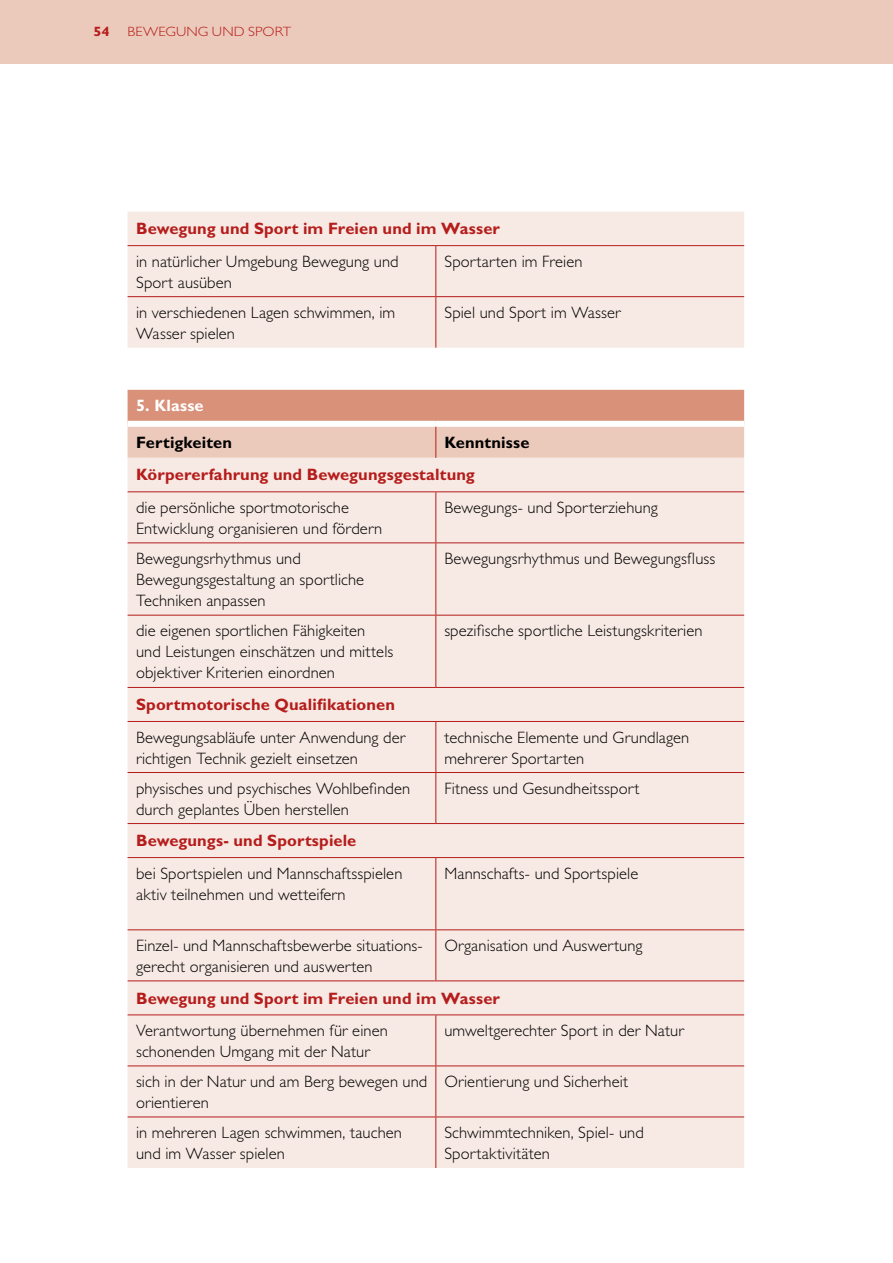
<style>
.page{position:relative;width:893px;height:1263px;background:#fff}
.page>*{position:absolute;margin:0;border:0;box-sizing:border-box;transform-origin:0 0}
.t1{font:300 16.5px/21px "Gill Sans Std";letter-spacing:.01em;color:#000}
.t2{font:700 16.5px "Gill Sans Std";letter-spacing:.005em;color:#b51d1c}
.t3{font:700 16.5px "Gill Sans Std";letter-spacing:.005em;color:#000}
.t4{font:700 16.5px "Gill Sans Std";letter-spacing:.015em;color:#fff}
.t5{font:300 13.5px "Gill Sans Std";letter-spacing:.01em;color:#b51d1c;scale:1.09 1}
.t6{font:700 13.5px "Gill Sans Std";color:#b51d1c;scale:1.09 1}
</style>
<div class="page">
<div style="left:0;top:0;width:893px;height:64px;background:#eccabb"></div>
<div style="left:128px;top:212px;width:616px;height:136px;background:#f7e9e3"></div>
<hr style="left:128px;top:245px;width:308px;height:1px;background:#b51d1c">
<hr style="left:435px;top:246px;width:1px;height:50px;background:#b51d1c">
<hr style="left:436px;top:245px;width:308px;height:1px;background:#b51d1c">
<hr style="left:128px;top:296px;width:308px;height:1px;background:#b51d1c">
<hr style="left:435px;top:297px;width:1px;height:51px;background:#b51d1c">
<hr style="left:436px;top:296px;width:308px;height:1px;background:#b51d1c">
<svg style="left:128px;top:390px;width:616px;height:68px;background:#e2ae9b"></svg>
<div style="left:128px;top:458px;width:616px;height:710px;background:#f7e9e3"></div>
<div style="left:128px;top:421px;width:308px;height:6px;background:#fff"></div>
<div style="left:436px;top:421px;width:308px;height:6px;background:#fff"></div>
<hr style="left:435px;top:427px;width:1px;height:31px;background:#b51d1c">
<hr style="left:128px;top:491px;width:308px;height:1px;background:#b51d1c">
<hr style="left:128px;top:542px;width:308px;height:1px;background:#b51d1c">
<hr style="left:435px;top:492px;width:1px;height:50px;background:#b51d1c">
<hr style="left:435px;top:543px;width:1px;height:72px;background:#b51d1c">
<hr style="left:436px;top:491px;width:308px;height:1px;background:#b51d1c">
<hr style="left:436px;top:542px;width:308px;height:1px;background:#b51d1c">
<hr style="left:128px;top:615px;width:308px;height:1px;background:#b51d1c">
<hr style="left:435px;top:615px;width:1px;height:72px;background:#b51d1c">
<hr style="left:436px;top:615px;width:308px;height:1px;background:#b51d1c">
<hr style="left:128px;top:687px;width:308px;height:1px;background:#b51d1c">
<hr style="left:436px;top:687px;width:308px;height:1px;background:#b51d1c">
<hr style="left:128px;top:721px;width:308px;height:1px;background:#b51d1c">
<hr style="left:128px;top:772px;width:308px;height:1px;background:#b51d1c">
<hr style="left:435px;top:722px;width:1px;height:50px;background:#b51d1c">
<hr style="left:435px;top:773px;width:1px;height:50px;background:#b51d1c">
<hr style="left:436px;top:721px;width:308px;height:1px;background:#b51d1c">
<hr style="left:436px;top:772px;width:308px;height:1px;background:#b51d1c">
<hr style="left:128px;top:823px;width:308px;height:1px;background:#b51d1c">
<hr style="left:436px;top:823px;width:308px;height:1px;background:#b51d1c">
<hr style="left:128px;top:857px;width:308px;height:1px;background:#b51d1c">
<hr style="left:128px;top:929px;width:308px;height:1px;background:#b51d1c">
<hr style="left:435px;top:858px;width:1px;height:71px;background:#b51d1c">
<hr style="left:435px;top:930px;width:1px;height:50px;background:#b51d1c">
<hr style="left:436px;top:857px;width:308px;height:1px;background:#b51d1c">
<hr style="left:436px;top:929px;width:308px;height:1px;background:#b51d1c">
<hr style="left:128px;top:980px;width:308px;height:1px;background:#b51d1c">
<hr style="left:436px;top:980px;width:308px;height:1px;background:#b51d1c">
<hr style="left:128px;top:1014px;width:308px;height:1px;background:#b51d1c">
<hr style="left:128px;top:1065px;width:308px;height:1px;background:#b51d1c">
<hr style="left:435px;top:1015px;width:1px;height:50px;background:#b51d1c">
<hr style="left:435px;top:1066px;width:1px;height:50px;background:#b51d1c">
<hr style="left:436px;top:1014px;width:308px;height:1px;background:#b51d1c">
<hr style="left:436px;top:1065px;width:308px;height:1px;background:#b51d1c">
<hr style="left:128px;top:1116px;width:308px;height:1px;background:#b51d1c">
<hr style="left:435px;top:1117px;width:1px;height:51px;background:#b51d1c">
<hr style="left:436px;top:1116px;width:308px;height:1px;background:#b51d1c">
<p class="t6" style="left:94px;top:24px;width:16px">54</p>
<p class="t5" style="left:128px;top:24px;width:152px">Bewegung und Sport</p>
<p class="t2" style="left:136px;top:219px;width:365px">Bewegung und Sport im Freien und im Wasser</p>
<p class="t1" style="left:136px;top:251px;width:264px">in natürlicher Umgebung Bewegung und<br>Sport ausüben</p>
<p class="t1" style="left:444px;top:251px;width:140px">Sportarten im Freien</p>
<p class="t1" style="left:136px;top:302px;width:261px">in verschiedenen Lagen schwimmen, im<br>Wasser spielen</p>
<p class="t1" style="left:444px;top:302px;width:178px">Spiel und Sport im Wasser</p>
<p class="t4" style="left:136px;top:396px;width:69px">5. Klasse</p>
<p class="t3" style="left:136px;top:433px;width:97px">Fertigkeiten</p>
<p class="t3" style="left:444px;top:433px;width:87px">Kenntnisse</p>
<p class="t2" style="left:136px;top:465px;width:340px">Körpererfahrung und Bewegungsgestaltung</p>
<p class="t1" style="left:136px;top:497px;width:248px">die persönliche sportmotorische<br>Entwicklung organisieren und fördern</p>
<p class="t1" style="left:444px;top:497px;width:215px">Bewegungs- und Sporterziehung</p>
<p class="t1" style="left:136px;top:548px;width:230px">Bewegungsrhythmus und<br>Bewegungsgestaltung an sportliche<br>Techniken anpassen</p>
<p class="t1" style="left:444px;top:548px;width:272px">Bewegungsrhythmus und Bewegungsfluss</p>
<p class="t1" style="left:136px;top:620px;width:259px">die eigenen sportlichen Fähigkeiten und Leistungen einschätzen und mittels objektiver Kriterien einordnen</p>
<p class="t1" style="left:444px;top:620px;width:260px">spezifische sportliche Leistungskriterien</p>
<p class="t2" style="left:136px;top:695px;width:260px">Sportmotorische Qualifikationen</p>
<p class="t1" style="left:136px;top:727px;width:271px">Bewegungsabläufe unter Anwendung der richtigen Technik gezielt einsetzen</p>
<p class="t1" style="left:444px;top:727px;width:246px">technische Elemente und Grundlagen mehrerer Sportarten</p>
<p class="t1" style="left:136px;top:778px;width:276px">physisches und psychisches Wohlbefinden durch geplantes Üben herstellen</p>
<p class="t1" style="left:444px;top:778px;width:197px">Fitness und Gesundheitssport</p>
<p class="t2" style="left:136px;top:831px;width:222px">Bewegungs- und Sportspiele</p>
<p class="t1" style="left:136px;top:863px;width:268px">bei Sportspielen und Mannschaftsspielen aktiv teilnehmen und wetteifern</p>
<p class="t1" style="left:444px;top:863px;width:195px">Mannschafts- und Sportspiele</p>
<p class="t1" style="left:136px;top:935px;width:288px">Einzel- und M annschaftsbewerbe situations&shy;gerecht organisieren und auswerten</p>
<p class="t1" style="left:444px;top:935px;width:200px">Organisation und Auswertung</p>
<p class="t2" style="left:136px;top:988px;width:365px">Bewegung und Sport im Freien und im Wasser</p>
<p class="t1" style="left:136px;top:1020px;width:253px">Verantwortung übernehmen für einen schonenden Umgang mit der Natur</p>
<p class="t1" style="left:444px;top:1020px;width:241px">umweltgerechter Sport in der N atur</p>
<p class="t1" style="left:136px;top:1071px;width:293px">sich in der Natur und am Berg bewegen und orientieren</p>
<p class="t1" style="left:444px;top:1071px;width:186px">Orientierung und Sicherheit</p>
<p class="t1" style="left:136px;top:1122px;width:268px">in mehreren Lagen schwimmen, tauchen und im Wasser spielen</p>
<p class="t1" style="left:444px;top:1122px;width:201px">Schwimmtechniken, Spiel- und<br>Sportaktivitäten</p>
</div>
